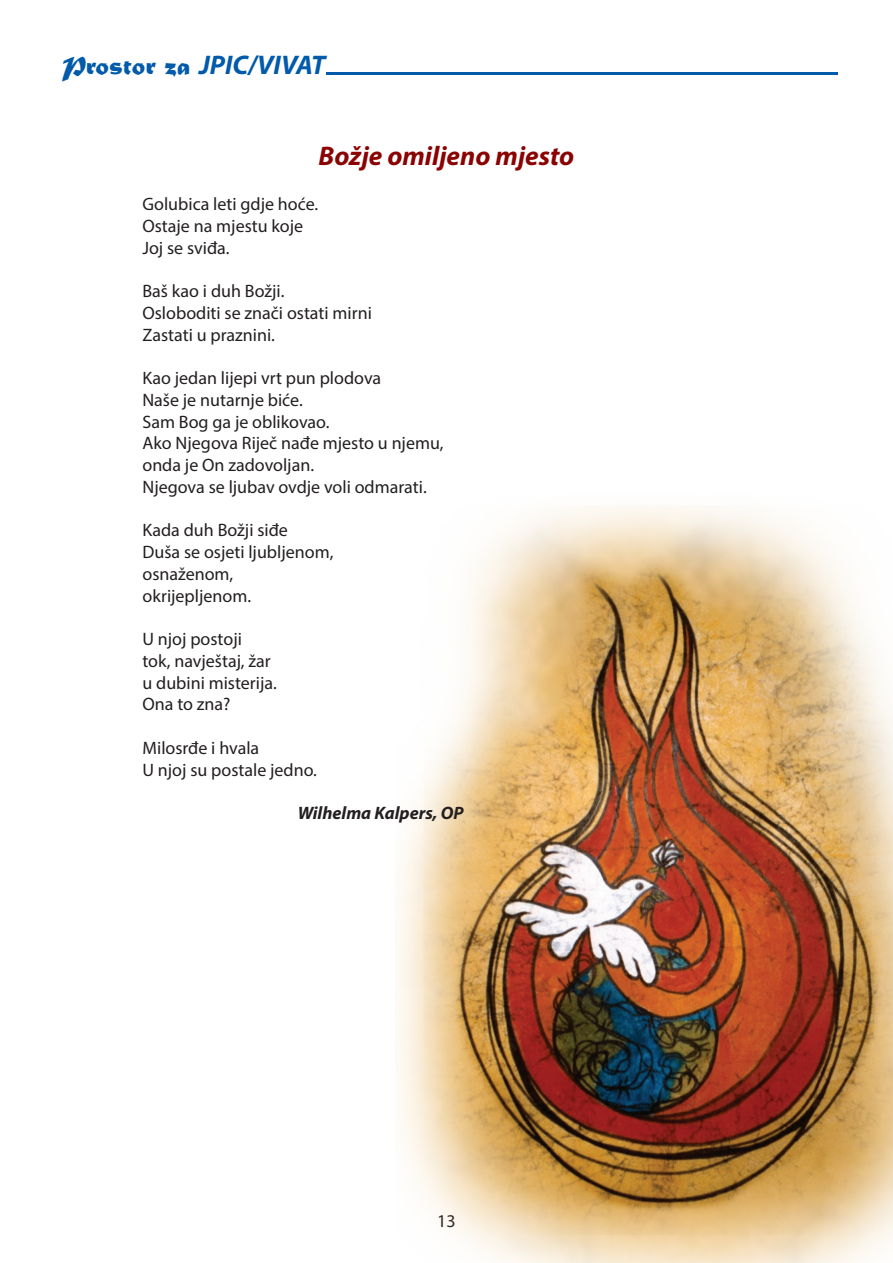
<style>
.page{position:relative;width:893px;height:1263px;background:#fff}
.page>*{position:absolute;margin:0;border:0;box-sizing:border-box;transform-origin:0 0}
.t1{font:italic 700 27px "Myriad Pro";color:#8b0202}
.t2{font:italic 700 27px "Myriad Pro";color:#015aaa}
.t3{font:18px/21.8px "Myriad Pro";color:#231f20}
.t4{font:italic 700 18px "Myriad Pro";color:#231f20}
.s1{font-family:"Matura MT Script Capitals";font-weight:400;font-style:normal}
</style>
<div class="page">
<img style="left:395px;top:505px;width:498px;height:758px">
<hr style="left:326px;top:72px;width:512px;height:3px;background:#015aaa">
<h1 class="t2" style="left:61px;top:48px;width:265px"><span class="s1">Prostor za</span> JPIC/VIVAT</h1>
<h1 class="t1" style="left:319px;top:138px;width:257px">Božje omiljeno mjesto</h1>
<p class="t3" style="left:142px;top:193px;width:177px">Golubica leti gdje hoće.<br>Ostaje na mjestu koje<br>Joj se sviđa.</p>
<p class="t3" style="left:142px;top:280px;width:231px">Baš kao i duh Božji.<br>Osloboditi se znači ostati mirni<br>Zastati u praznini.</p>
<p class="t3" style="left:142px;top:367px;width:303px">Kao jedan lijepi vrt pun plodova<br>Naše je nutarnje biće.<br>Sam Bog ga je oblikovao.<br>Ako Njegova Riječ nađe mjesto u njemu, onda je On zadovoljan.<br>Njegova se ljubav ovdje voli odmarati.</p>
<p class="t3" style="left:142px;top:519px;width:192px">Kada duh Božji siđe<br>Duša se osjeti ljubljenom, osnaženom, okrijepljenom.</p>
<p class="t3" style="left:142px;top:628px;width:136px">U njoj postoji<br>tok, navještaj, žar u dubini misterija.<br>Ona to zna?</p>
<p class="t3" style="left:142px;top:737px;width:176px">Milosrđe i hvala<br>U njoj su postale jedno.</p>
<p class="t4" style="left:298px;top:801px;width:167px">Wilhelma Kalpers, OP</p>
<p class="t3" style="left:437px;top:1209px;width:20px">13</p>
</div>
